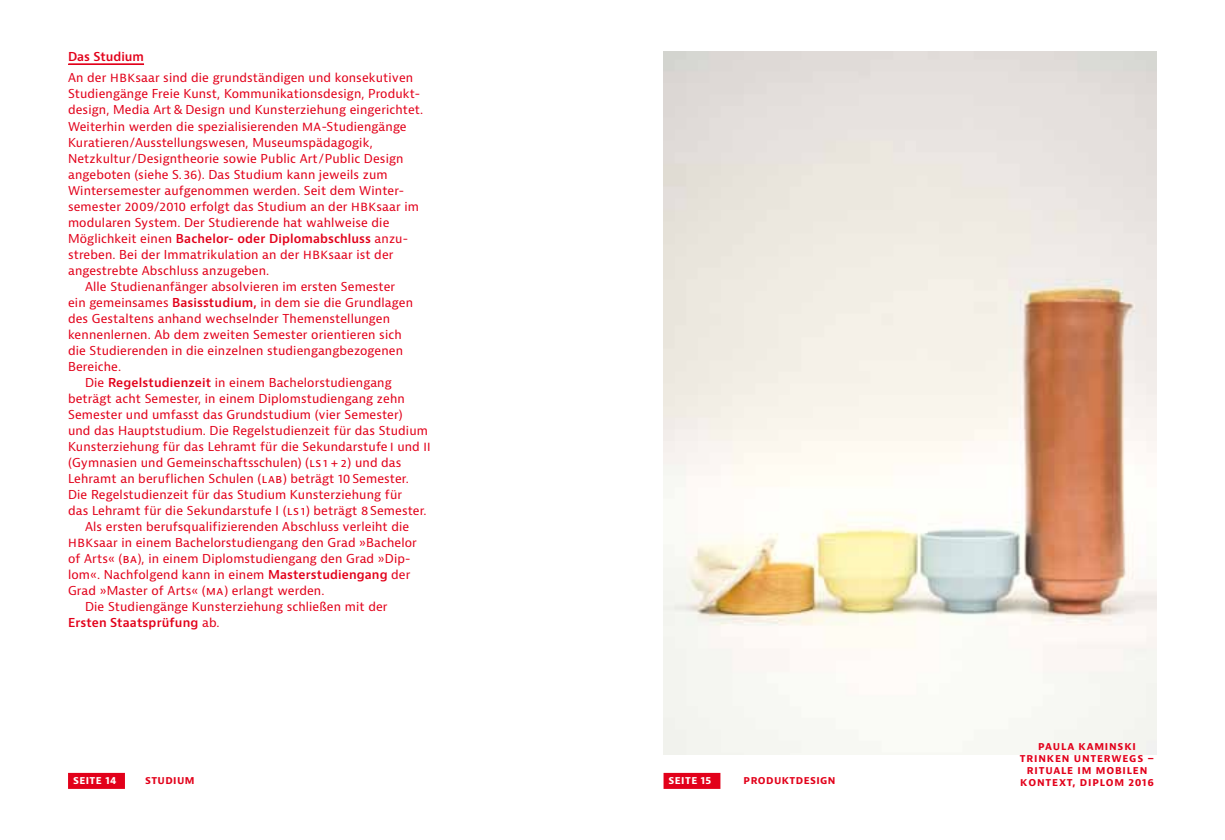
<style>
.page{position:relative;width:1225px;height:840px;background:#fff}
.page>*{position:absolute;margin:0;border:0;box-sizing:border-box;transform-origin:0 0}
.t1{font:12px/16px "Bernina Sans";letter-spacing:.01em;color:#e2001a}
.t2{font:600 12px "Bernino Sans";letter-spacing:.01em;color:#e2001a}
.t3{font:700 10px/12px "Bernina Sans";letter-spacing:.08em;color:#e2001a;text-align:center}
.t4{font:700 10px "Bernina Sans";letter-spacing:.04em;color:#e2001a}
.t5{font:700 10px "Bernina Sans";letter-spacing:.04em;color:#fff}
.s1{font-family:"Bernina Sans";font-weight:400}
.s2{font-family:"Bernino Sans";font-weight:600}
</style>
<div class="page">
<div style="left:68px;top:772px;width:57px;height:16px;background:#e2001a"></div>
<div style="left:663px;top:772px;width:57px;height:16px;background:#e2001a"></div>
<hr style="left:68px;top:64px;width:76px;height:1px;background:#e2001a">
<hr style="left:69px;top:63px;width:75px;height:2px;background:#e2001a">
<img style="left:663px;top:51px;width:494px;height:703px">
<p class="t2" style="left:68px;top:49px;width:77px">Das Studium</p>
<p class="t1" style="left:68px;top:70px;width:357px">An der HBKsaar sind die grundständigen und konsekutiven Studiengänge Freie Kunst, Kommunikationsdesign, Produkt-- design, Media Art &amp; Design und Kunsterziehung eingerichtet.<br>Weiterhin werden die spezialisierenden MA-Studiengänge Kuratieren/Ausstellungswesen, Museumspädagogik, Netzkultur/Designtheorie sowie Public Art/Public Design angeboten (siehe S. 36). Das Studium kann jeweils zum Wintersemester aufgenommen werden. Seit dem Winter&shy;semester 2009/2010 erfolgt das Studium an der HBKsaar im modularen System. Der Studierende hat wahlweise die</p>
<p class="t2" style="left:68px;top:230px;width:340px"><span class="s1">Möglichkeit einen</span> Bachelor- oder Diplomabschluss <span class="s1">anzu-</span></p>
<p class="t1" style="left:68px;top:246px;width:327px">streben. Bei der Immatrikulation an der HBKsaar ist der angestrebte Abschluss anzugeben.</p>
<p class="t1" style="left:85px;top:278px;width:312px">Alle Studienanfänger absolvieren im ersten Semester</p>
<p class="t1" style="left:68px;top:294px;width:346px">ein gemeinsames <span class="s2">Basisstudium,</span> in dem sie die Grundlagen</p>
<p class="t1" style="left:68px;top:310px;width:324px">des Gestaltens anhand wechselnder Themenstellungen</p>
<p class="t1" style="left:68px;top:326px;width:335px">kennenlernen. Ab dem zweiten Semester orientieren sich</p>
<p class="t1" style="left:68px;top:342px;width:336px">die Studierenden in die einzelnen studiengangbezogenen</p>
<p class="t1" style="left:68px;top:358px;width:55px">Bereiche.</p>
<p class="t1" style="left:85px;top:374px;width:308px">Die <span class="s2">Regelstudienzeit</span> in einem Bachelorstudiengang</p>
<p class="t1" style="left:68px;top:390px;width:338px">beträgt acht Semester, in einem Diplomstudiengang zehn</p>
<p class="t1" style="left:68px;top:406px;width:336px">Semester und umfasst das Grundstudium (vier Semester)</p>
<p class="t1" style="left:68px;top:422px;width:361px">und das Hauptstudium. Die Regelstudienzeit für das Studium</p>
<p class="t1" style="left:68px;top:438px;width:364px">Kunsterziehung für das Lehramt für die Sekundarstufe I und II</p>
<p class="t1" style="left:68px;top:454px;width:335px">(Gymnasien und Gemeinschaftsschulen) (LS1 +2) und das</p>
<p class="t1" style="left:68px;top:470px;width:342px">Lehramt an beruflichen Schulen (LAB) beträgt 10Semester.</p>
<p class="t1" style="left:68px;top:486px;width:335px">Die Regelstudienzeit für das Studium Kunsterziehung für</p>
<p class="t1" style="left:68px;top:502px;width:360px">das Lehramt für die Sekundarstufe I (LS1) beträgt 8Semester.</p>
<p class="t1" style="left:85px;top:518px;width:326px">Als ersten berufsqualifizierenden Abschluss verleiht die</p>
<p class="t1" style="left:68px;top:534px;width:350px">HBKsaar in einem Bachelorstudiengang den Grad »Bachelor</p>
<p class="t1" style="left:68px;top:550px;width:344px">of Arts« (BA), in einem Diplomstudiengang den Grad »Dip-</p>
<p class="t1" style="left:68px;top:566px;width:344px">lom«. Nachfolgend kann in einem <span class="s2">Masterstudiengang</span> der</p>
<p class="t1" style="left:68px;top:582px;width:258px">Grad »Master of Arts« (MA) erlangt werden.</p>
<p class="t1" style="left:85px;top:598px;width:304px">Die Studiengänge Kunsterziehung schließen mit der</p>
<p class="t2" style="left:68px;top:614px;width:153px">Ersten Staatsprüfung <span class="s1">ab.</span></p>
<p class="t5" style="left:73px;top:773px;width:45px">SEITE 14</p>
<p class="t4" style="left:145px;top:773px;width:49px">STUDIUM</p>
<p class="t5" style="left:668px;top:773px;width:44px">SEITE 15</p>
<p class="t4" style="left:743px;top:773px;width:93px">PRODUKTDESIGN</p>
<p class="t3" style="left:1020px;top:739px;width:136px">PAULA KAM INSKI<br>TRINKEN UNTERWEGS –<br>RITUALE IM MOBILEN<br>KONTEXT, DIPLOM 2016</p>
</div>
